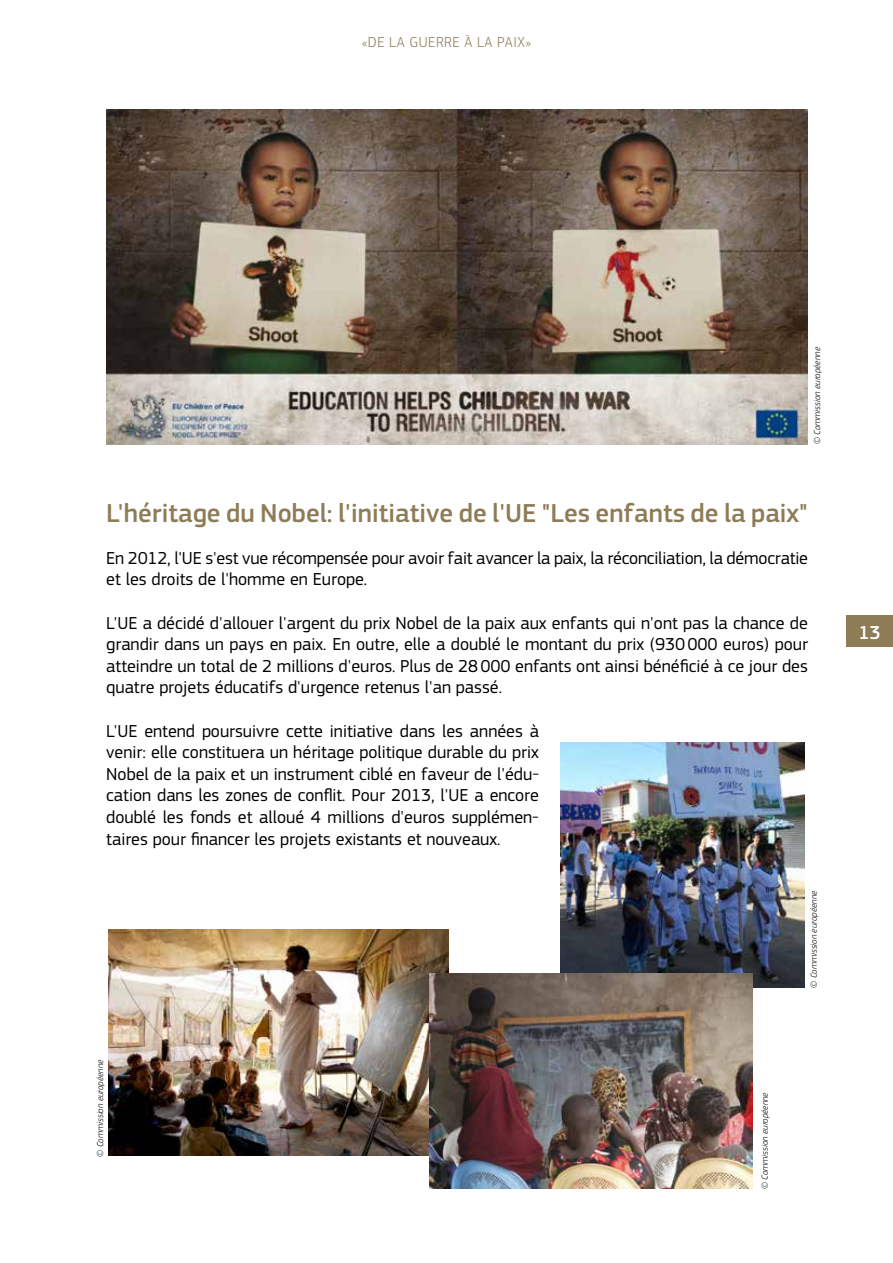
<style>
.page{position:relative;width:893px;height:1263px;background:#fff}
.page>*{position:absolute;margin:0;border:0;box-sizing:border-box;transform-origin:0 0}
.t1{font:500 27px "EC Square Sans Pro";color:#8d7c55}
.t2{font:500 19.5px "EC Square Sans Pro";color:#fff}
.t3{font:18px/21.6px "EC Square Sans Pro";color:#000;text-align:justify}
.t4{font:300 15px "EC Square Sans Pro";letter-spacing:.04em;color:#8d7c55}
.t5{font:italic 300 9px "EC Square Sans Pro";color:#000}
</style>
<div class="page">
<div style="left:846px;top:616px;width:47px;height:31px;background:#8d7c55"></div>
<img style="left:108px;top:929px;width:340px;height:226px">
<img style="left:560px;top:743px;width:245px;height:245px">
<img style="left:429px;top:973px;width:324px;height:215px">
<img style="left:106px;top:109px;width:702px;height:336px">
<p class="t4" style="left:362px;top:33px;width:171px">«DE LA GUERRE À LA PAIX»</p>
<p class="t5" style="left:812px;top:444px;width:99px;rotate:-90deg">© Commission européenne</p>
<h1 class="t1" style="left:106px;top:498px;width:703px">L'héritage du Nobel: l'initiative de l'UE "Les enfants de la paix"</h1>
<p class="t3" style="left:106px;top:547px;width:703px">En 2012, l'UE s'est vue récompensée pour avoir fait avancer la paix, la réconciliation, la démocratie et les droits de l'homme en Europe.</p>
<p class="t3" style="left:106px;top:612px;width:703px">L'UE a décidé d'allouer l'argent du prix Nobel de la paix aux enfants qui n'ont pas la chance de grandir dans un pays en paix. En outre, elle a doublé le montant du prix (930000 euros) pour atteindre un total de 2 millions d'euros. Plus de 28000 enfants ont ainsi bénéficié à ce jour des quatre projets éducatifs d'urgence retenus l'an passé.</p>
<p class="t3" style="left:106px;top:720px;width:434px">L'UE entend poursuivre cette initiative dans les années à venir: elle constituera un héritage politique durable du prix Nobel de la paix et un instrument ciblé en faveur de l'édu&shy;cation dans les zones de conflit. Pour 2013, l'UE a encore doublé les fonds et alloué 4 millions d'euros supplémen&shy;taires pour financer les projets existants et nouveaux.</p>
<p class="t5" style="left:95px;top:1157px;width:99px;rotate:-90deg">© Commission européenne</p>
<p class="t5" style="left:809px;top:988px;width:99px;rotate:-90deg">© Commission européenne</p>
<p class="t5" style="left:760px;top:1189px;width:99px;rotate:-90deg">© Commission européenne</p>
<p class="t2" style="left:858px;top:621px;width:24px">13</p>
</div>
